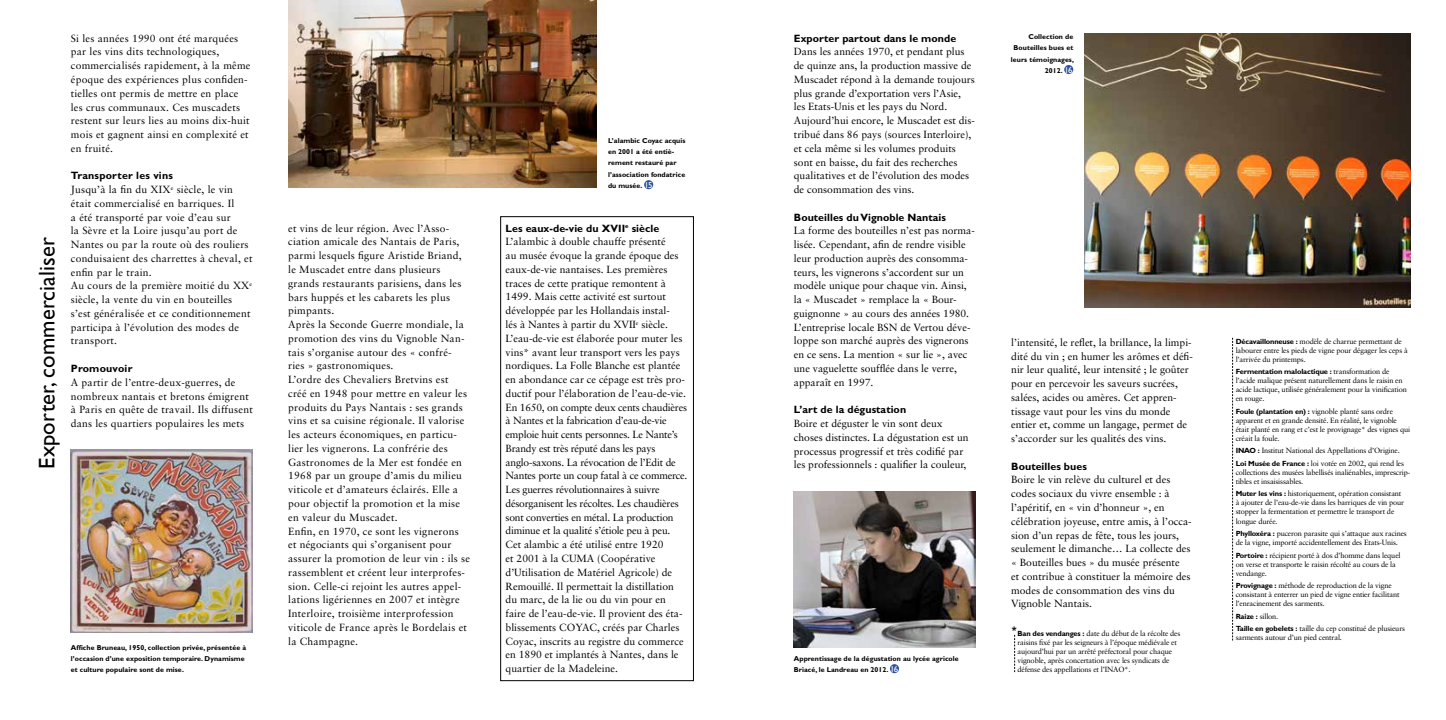
<style>
.page{position:relative;width:1446px;height:720px;background:#fff}
.page>*{position:absolute;margin:0;border:0;box-sizing:border-box;transform-origin:0 0}
.t1{font:22.5px "Gill Sans";letter-spacing:.005em;color:#000}
.t2{font:700 10.62px "Gill Sans";letter-spacing:.005em;color:#000}
.t3{font:10.38px/13.8px "Sabon";color:#000}
.t4{font:10.38px/13.8px "Sabon";letter-spacing:.02em;color:#000}
.t5{font:7.5px/9px "Sabon";letter-spacing:-.02em;color:#000}
.t6{font:700 7.5px "Gill Sans";letter-spacing:-.02em;color:#000}
.t7{font:700 7.12px/11.2px "Gill Sans";letter-spacing:.005em;color:#000}
.s1{font-weight:400;font-size:8.75px;color:#fff}
.s2{font-family:"Franklin Gothic";font-size:12.5px}
.s3{font-family:"Gill Sans";font-weight:700}
.s4{font-family:"Sabon";font-weight:400}
</style>
<div class="page">
<svg style="left:1014px;top:634px;width:1px;height:37px"></svg>
<svg style="left:1232px;top:338px;width:1px;height:302px"></svg>
<img style="left:71px;top:449px;width:182px;height:183px">
<div style="left:644px;top:180px;width:9px;height:9px;background:#2c51a0;border-radius:50%"></div>
<img style="left:288px;top:0;width:308px;height:188px">
<div style="left:500px;top:216px;width:194px;height:464px;border:1px solid #000"></div>
<img style="left:794px;top:491px;width:182px;height:156px">
<div style="left:890px;top:664px;width:9px;height:9px;background:#2c51a0;border-radius:50%"></div>
<div style="left:1064px;top:65px;width:9px;height:9px;background:#2c51a0;border-radius:50%"></div>
<img style="left:1084px;top:34px;width:326px;height:274px">
<h1 class="t1" style="left:34px;top:468px;width:233px;rotate:-90deg">Exporter, commercialiser</h1>
<p class="t4" style="left:71px;top:31px;width:181px">Si les années 1990 ont été marquées par les vins dits technologiques, commercialisés rapidement, à la même époque des expériences plus confiden&shy;tielles ont permis de mettre en place les crus communaux. Ces muscadets restent sur leurs lies au moins dix-huit mois et gagnent ainsi en complexité et en fruité.</p>
<p class="t2" style="left:71px;top:169px;width:104px">Transporter les vins</p>
<p class="t4" style="left:71px;top:182px;width:183px">Jusqu’à la fin du XIX<sup>e</sup> siècle, le vin était commercialisé en barriques. Il<br>a été transporté par voie d’eau sur<br>la Sèvre et la Loire jusqu’au port de Nantes ou par la route où des rouliers conduisaient des charrettes à cheval, et enfin par le train.<br>Au cours de la première moitié du XX<sup>e </sup>siècle, la vente du vin en bouteilles s’est généralisée et ce conditionnement participa à l’évolution des modes de transport.</p>
<p class="t2" style="left:71px;top:362px;width:63px">Promouvoir</p>
<p class="t4" style="left:71px;top:375px;width:183px">A partir de l’entre-deux-guerres, de nombreux nantais et bretons émigrent à Paris en quête de travail. Ils diffusent dans les quartiers populaires les mets</p>
<p class="t7" style="left:71px;top:641px;width:177px">Affiche Bruneau, 1950, collection privée, présentée à l’occasion d’une exposition temporaire. Dynamisme et culture populaire sont de mise.</p>
<p class="t7" style="left:608px;top:135px;width:79px">L’alambic Coyac acquis en 2001 a été entiè&shy;rement restauré par l’association fondatrice du musée. <span class="s1">15</span></p>
<p class="t4" style="left:288px;top:221px;width:183px">et vins de leur région. Avec l’Asso&shy;ciation amicale des Nantais de Paris, parmi lesquels figure Aristide Briand, le Muscadet entre dans plusieurs grands restaurants parisiens, dans les bars huppés et les cabarets les plus pimpants.<br>Après la Seconde Guerre mondiale, la promotion des vins du Vignoble Nan&shy;tais s’organise autour des « confré&shy;ries » gastronomiques.<br>L’ordre des Chevaliers Bretvins est<br>créé en 1948 pour mettre en valeur les produits du Pays Nantais : ses grands vins et sa cuisine régionale. Il valorise les acteurs économiques, en particu&shy;lier les vignerons. La confrérie des Gastronomes de la Mer est fondée en 1968 par un groupe d’amis du milieu viticole et d’amateurs éclairés. Elle a pour objectif la promotion et la mise en valeur du Muscadet.<br>Enfin, en 1970, ce sont les vignerons<br>et négociants qui s’organisent pour assurer la promotion de leur vin : ils se rassemblent et créent leur interprofes&shy;sion. Celle-ci rejoint les autres appel&shy;lations ligériennes en 2007 et intègre Interloire, troisième interprofession viticole de France après le Bordelais et la Champagne.</p>
<p class="t2" style="left:506px;top:222px;width:155px">Les eaux-de-vie du XVII<sup>e</sup> siècle</p>
<p class="t3" style="left:506px;top:235px;width:183px">L’alambic à double chauffe présenté<br>au musée évoque la grande époque des eaux-de-vie nantaises. Les premières traces de cette pratique remontent à 1499. Mais cette activité est surtout développée par les Hollandais instal-<br>lés à Nantes à partir du XVII<sup>e</sup> siècle.<br>L’eau-de-vie est élaborée pour muter les vins* avant leur transport vers les pays nordiques. La Folle Blanche est plantée en abondance car ce cépage est très pro&shy;ductif pour l’élaboration de l’eau-de-vie.<br>En 1650, on compte deux cents chaudières à Nantes et la fabrication d’eau-de-vie emploie huit cents personnes. Le Nante’s Brandy est très réputé dans les pays anglo-saxons. La révocation de l’Edit de Nantes porte un coup fatal à ce commerce.<br>Les guerres révolutionnaires à suivre désorganisent les récoltes. Les chaudières sont converties en métal. La production diminue et la qualité s’étiole peu à peu.<br>Cet alambic a été utilisé entre 1920<br>et 2001 à la CUMA (Coopérative d’Utilisation de Matériel Agricole) de Remouillé. Il permettait la distillation du marc, de la lie ou du vin pour en faire de l’eau-de-vie. Il provient des éta&shy;blissements COYAC, créés par Charles Coyac, inscrits au registre du commerce en 1890 et implantés à Nantes, dans le quartier de la Madeleine.</p>
<p class="t2" style="left:794px;top:32px;width:164px">Exporter partout dans le monde</p>
<p class="t3" style="left:794px;top:45px;width:183px">Dans les années 1970, et pendant plus de quinze ans, la production massive de Muscadet répond à la demande toujours plus grande d’exportation vers l’Asie, les Etats-Unis et les pays du Nord.<br>Aujourd’hui encore, le Muscadet est dis&shy;tribué dans 86 pays (sources Interloire), et cela même si les volumes produits sont en baisse, du fait des recherches qualitatives et de l’évolution des modes de consommation des vins.</p>
<p class="t2" style="left:794px;top:211px;width:154px">Bouteilles du Vignoble Nantais</p>
<p class="t3" style="left:794px;top:224px;width:182px">La forme des bouteilles n’est pas norma&shy;lisée. Cependant, afin de rendre visible leur production auprès des consomma&shy;teurs, les vignerons s’accordent sur un modèle unique pour chaque vin. Ainsi, la « Muscadet » remplace la « Bour&shy;guignonne » au cours des années 1980.<br>L’entreprise locale BSN de Vertou déve&shy;loppe son marché auprès des vignerons en ce sens. La mention « sur lie », avec une vaguelette soufflée dans le verre, apparaît en 1997.</p>
<p class="t2" style="left:794px;top:403px;width:114px">L’art de la dégustation</p>
<p class="t3" style="left:794px;top:416px;width:176px">Boire et déguster le vin sont deux choses distinctes. La dégustation est un processus progressif et très codifié par les professionnels : qualifier la couleur,</p>
<p class="t7" style="left:794px;top:652px;width:166px">Apprentissage de la dégustation au lycée agricole<br>Briacé, le Landreau en 2012. <span class="s1">16</span></p>
<p class="t7" style="left:1011px;top:31px;width:65px;text-align:right">Collection de<br>Bouteilles bues et leurs témoignages,<br>2012. <span class="s1">16</span></p>
<p class="t3" style="left:1011px;top:335px;width:183px">l’intensité, le reflet, la brillance, la limpi&shy;dité du vin ; en humer les arômes et défi&shy;nir leur qualité, leur intensité ; le goûter pour en percevoir les saveurs sucrées, salées, acides ou amères. Cet appren&shy;tissage vaut pour les vins du monde entier et, comme un langage, permet de s’accorder sur les qualités des vins.</p>
<p class="t2" style="left:1011px;top:459px;width:77px">Bouteilles bues</p>
<p class="t3" style="left:1011px;top:472px;width:182px">Boire le vin relève du culturel et des codes sociaux du vivre ensemble : à l’apéritif, en « vin d’honneur », en célébration joyeuse, entre amis, à l’occa&shy;sion d’un repas de fête, tous les jours, seulement le dimanche… La collecte des « Bouteilles bues » du musée présente<br>et contribue à constituer la mémoire des modes de consommation des vins du Vignoble Nantais.</p>
<p class="t5" style="left:1017px;top:628px;width:164px;text-indent:-6px"><span class="s2">*</span><span class="s3">Ban des vendanges :</span> date du début de la récolte des raisins fixé par les seigneurs à l’époque médiévale et aujourd’hui par un arrêté préfectoral pour chaque vignoble, après concertation avec les syndicats de défense des appellations et l’INAO*.</p>
<p class="t5" style="left:1235px;top:336px;width:174px"><span class="s3">Décavaillonneuse :</span> modèle de charrue permettant de labourer entre les pieds de vigne pour dégager les ceps à l’arrivée du printemps.</p>
<p class="t6" style="left:1235px;top:367px;width:155px">Fermentation malolactique : <span class="s4">transformation de</span></p>
<p class="t5" style="left:1235px;top:376px;width:173px">l’acide malique présent naturellement dans le raisin en acide lactique, utilisée généralement pour la vinification en rouge.</p>
<p class="t5" style="left:1235px;top:406px;width:176px"><span class="s3">Foule (plantation en) :</span> vignoble planté sans ordre apparent et en grande densité. En réalité, le vignoble était planté en rang et c’est le provignage* des vignes qui créait la foule.</p>
<p class="t5" style="left:1235px;top:444px;width:170px;line-height:12.5px"><span class="s3">INAO :</span> Institut National des Appellations d’Origine.<br><span class="s3">Loi Musée de France :</span> loi votée en 2002, qui rend les</p>
<p class="t5" style="left:1235px;top:467px;width:176px">collections des musées labellisés inaliénables, imprescrip&shy;tibles et insaisissables.</p>
<p class="t5" style="left:1235px;top:489px;width:170px"><span class="s3">Muter les vins :</span> historiquement, opération consistant à ajouter de l’eau-de-vie dans les barriques de vin pour stopper la fermentation et permettre le transport de longue durée.</p>
<p class="t5" style="left:1235px;top:528px;width:173px"><span class="s3">Phylloxéra :</span> puceron parasite qui s’attaque aux racines de la vigne, importé accidentellement des Etats-Unis.</p>
<p class="t5" style="left:1235px;top:550px;width:166px"><span class="s3">Portoire :</span> récipient porté à dos d’homme dans lequel on verse et transporte le raisin récolté au cours de la vendange.</p>
<p class="t5" style="left:1235px;top:580px;width:165px"><span class="s3">Provignage :</span> méthode de reproduction de la vigne consistant à enterrer un pied de vigne entier facilitant l’enracinement des sarments.</p>
<p class="t5" style="left:1235px;top:609px;width:171px;line-height:12.5px"><span class="s3">Raize :</span> sillon.<br><span class="s3">Taille en gobelets :</span> taille du cep constitué de plusieurs</p>
<p class="t5" style="left:1235px;top:633px;width:108px">sarments autour d’un pied central.</p>
</div>
